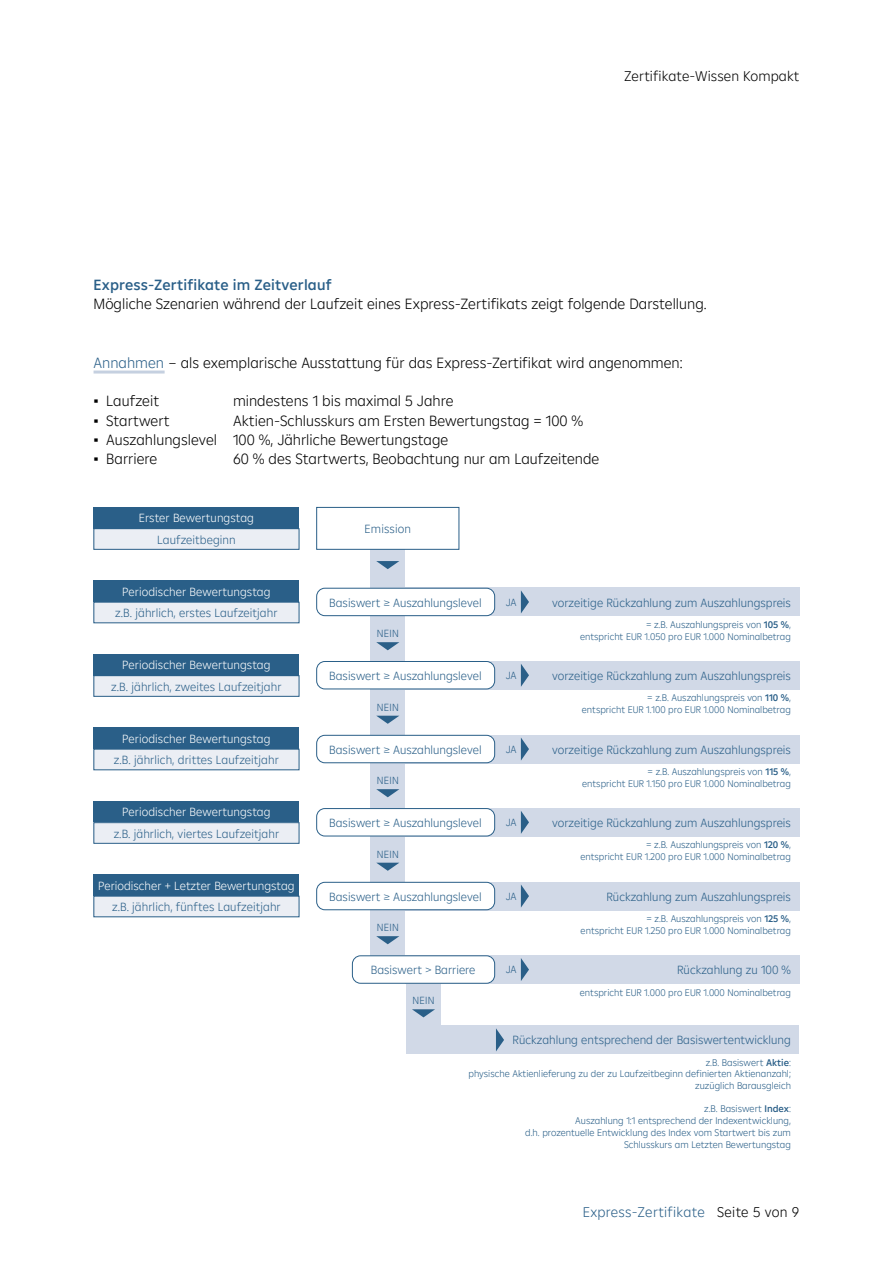
<style>
.page{position:relative;width:893px;height:1263px;background:#fff}
.page>*{position:absolute;margin:0;border:0;box-sizing:border-box;transform-origin:0 0}
.t1{font:300 15px "Amalia";color:#000}
.t2{font:500 15px "Amalia";letter-spacing:.01em;color:#2a5f88}
.t3{font:300 14.25px "Amalia";letter-spacing:.02em;color:#2a5f88}
.t4{font:300 14.25px "Amalia";letter-spacing:.01em;color:#000}
.t5{font:300 12px "Amalia";color:#2a5f88}
.t6{font:300 12px "Amalia";letter-spacing:.005em;color:#fff}
.t7{font:300 10.5px "Amalia";letter-spacing:.03em;color:#2a5f88}
.t8{font:300 9.75px/12px "Amalia";color:#2a5f88;text-align:right}
.s1{color:#2a5f88}
.s2{font-family:"Trebuchet MS";font-weight:400}
.s3{font-weight:500}
.s4{color:#000}
</style>
<div class="page">
<hr style="left:94px;top:371px;width:71px;height:3px;background:#c5d0e0">
<div style="left:406px;top:1026px;width:393px;height:28px;background:#d1d9e7"></div>
<div style="left:406px;top:968px;width:35px;height:58px;background:#d1d9e7"></div>
<div style="left:371px;top:549px;width:34px;height:433px;background:#d1d9e7"></div>
<div style="left:371px;top:588px;width:428px;height:28px;background:#d1d9e7"></div>
<div style="left:316px;top:507px;width:143px;height:43px;border:1px solid #2a5f88"></div>
<svg style="left:521px;top:590px;width:8px;height:23px"></svg>
<div style="left:94px;top:874px;width:205px;height:22px;background:#2a5f88"></div>
<div style="left:94px;top:896px;width:205px;height:21px;background:#ebeef4"></div>
<svg style="left:376px;top:642px;width:23px;height:8px"></svg>
<svg style="left:376px;top:561px;width:23px;height:8px"></svg>
<svg style="left:412px;top:1009px;width:23px;height:8px"></svg>
<div style="left:405px;top:955px;width:394px;height:28px;background:#d1d9e7"></div>
<svg style="left:521px;top:958px;width:8px;height:23px"></svg>
<svg style="left:496px;top:1028px;width:8px;height:23px"></svg>
<div style="left:94px;top:801px;width:205px;height:21px;background:#2a5f88"></div>
<div style="left:94px;top:823px;width:205px;height:20px;background:#ebeef4"></div>
<div style="left:94px;top:822px;width:205px;height:22px;border:1px solid #2a5f88"></div>
<div style="left:94px;top:728px;width:205px;height:21px;background:#2a5f88"></div>
<div style="left:94px;top:749px;width:205px;height:21px;background:#ebeef4"></div>
<div style="left:94px;top:654px;width:205px;height:21px;background:#2a5f88"></div>
<div style="left:94px;top:676px;width:205px;height:20px;background:#ebeef4"></div>
<div style="left:94px;top:675px;width:205px;height:22px;border:1px solid #2a5f88"></div>
<div style="left:94px;top:581px;width:205px;height:21px;background:#2a5f88"></div>
<div style="left:94px;top:602px;width:205px;height:21px;background:#ebeef4"></div>
<div style="left:94px;top:507px;width:205px;height:21px;background:#2a5f88"></div>
<div style="left:94px;top:529px;width:205px;height:20px;background:#ebeef4"></div>
<div style="left:94px;top:528px;width:205px;height:22px;border:1px solid #2a5f88"></div>
<svg style="left:377px;top:716px;width:22px;height:8px"></svg>
<svg style="left:376px;top:789px;width:23px;height:8px"></svg>
<svg style="left:377px;top:863px;width:22px;height:8px"></svg>
<div style="left:371px;top:661px;width:428px;height:28px;background:#d1d9e7"></div>
<svg style="left:521px;top:664px;width:8px;height:23px"></svg>
<div style="left:371px;top:735px;width:428px;height:28px;background:#d1d9e7"></div>
<svg style="left:521px;top:738px;width:8px;height:23px"></svg>
<div style="left:371px;top:808px;width:428px;height:28px;background:#d1d9e7"></div>
<svg style="left:521px;top:811px;width:8px;height:23px"></svg>
<div style="left:371px;top:882px;width:428px;height:28px;background:#d1d9e7"></div>
<svg style="left:521px;top:885px;width:8px;height:23px"></svg>
<div style="left:317px;top:588px;width:178px;height:28px;background:#fff;border-radius:8px"></div>
<div style="left:316px;top:588px;width:179px;height:28px;border:1px solid #2a5f88;border-radius:8px"></div>
<div style="left:317px;top:661px;width:178px;height:28px;background:#fff;border-radius:8px"></div>
<div style="left:316px;top:661px;width:179px;height:28px;border:1px solid #2a5f88;border-radius:8px"></div>
<div style="left:317px;top:735px;width:178px;height:28px;background:#fff;border-radius:8px"></div>
<div style="left:316px;top:735px;width:179px;height:28px;border:1px solid #2a5f88;border-radius:8px"></div>
<div style="left:317px;top:808px;width:178px;height:28px;background:#fff;border-radius:8px"></div>
<div style="left:316px;top:808px;width:179px;height:28px;border:1px solid #2a5f88;border-radius:8px"></div>
<div style="left:317px;top:882px;width:178px;height:28px;background:#fff;border-radius:8px"></div>
<div style="left:316px;top:882px;width:179px;height:28px;border:1px solid #2a5f88;border-radius:8px"></div>
<svg style="left:376px;top:936px;width:23px;height:8px"></svg>
<div style="left:352px;top:956px;width:143px;height:27px;background:#fff;border-radius:8px"></div>
<div style="left:352px;top:955px;width:143px;height:28px;border:1px solid #2a5f88;border-radius:8px"></div>
<h2 class="t4" style="left:624px;top:67px;width:177px">Zertifikate-Wissen Kompakt</h2>
<h1 class="t2" style="left:94px;top:275px;width:240px">Express-Zertifikate im Zeitverlauf</h1>
<h1 class="t1" style="left:94px;top:294px;width:615px">Mögliche Szenarien während der Laufzeit eines Express-Zertifikats zeigt folgende Darstellung.</h1>
<h1 class="t1" style="left:94px;top:353px;width:590px"><span class="s1">Annahmen</span> – als exemplarische Ausstattung für das Express-Zertifikat wird angenommen:</h1>
<h1 class="t1" style="left:94px;top:391px;width:67px"><span class="s2">▪</span> Laufzeit</h1>
<h1 class="t1" style="left:233px;top:391px;width:222px">mindestens 1 bis maximal 5 Jahre</h1>
<h1 class="t1" style="left:94px;top:411px;width:78px"><span class="s2">▪</span> Startwert</h1>
<h1 class="t1" style="left:233px;top:411px;width:352px">Aktien-Schlusskurs am Ersten Bewertungstag = 100 %</h1>
<h1 class="t1" style="left:94px;top:430px;width:356px"><span class="s2">▪</span> Auszahlungslevel 100 %, Jährliche Bewertungstage</h1>
<h1 class="t1" style="left:94px;top:449px;width:65px"><span class="s2">▪</span> Barriere</h1>
<h1 class="t1" style="left:233px;top:449px;width:368px">60 % des Startwerts, Beobachtung nur am Laufzeitende</h1>
<p class="t6" style="left:139px;top:510px;width:117px">Erster Bewertungstag</p>
<p class="t5" style="left:157px;top:532px;width:80px">Laufzeitbeginn</p>
<p class="t6" style="left:122px;top:584px;width:150px">Periodischer Bewertungstag</p>
<p class="t5" style="left:115px;top:605px;width:164px">z.B. jährlich, erstes Laufzeitjahr</p>
<p class="t6" style="left:122px;top:657px;width:150px">Periodischer Bewertungstag</p>
<p class="t5" style="left:111px;top:678px;width:172px">z.B. jährlich, zweites Laufzeitjahr</p>
<p class="t6" style="left:122px;top:731px;width:150px">Periodischer Bewertungstag</p>
<p class="t5" style="left:114px;top:752px;width:166px">z.B. jährlich, drittes Laufzeitjahr</p>
<p class="t6" style="left:122px;top:804px;width:150px">Periodischer Bewertungstag</p>
<p class="t5" style="left:114px;top:825px;width:167px">z.B. jährlich, viertes Laufzeitjahr</p>
<p class="t6" style="left:98px;top:878px;width:198px">Periodischer + Letzter Bewertungstag</p>
<p class="t5" style="left:112px;top:899px;width:170px">z.B. jährlich, fünftes Laufzeitjahr</p>
<p class="t5" style="left:365px;top:521px;width:48px">Emission</p>
<p class="t5" style="left:329px;top:594px;width:154px">Basiswert ≥ Auszahlungslevel</p>
<p class="t7" style="left:506px;top:595px;width:12px">JA</p>
<p class="t5" style="left:552px;top:594px;width:240px">vorzeitige Rückzahlung zum Auszahlungspreis</p>
<p class="t7" style="left:377px;top:627px;width:24px">NEIN</p>
<p class="t8" style="left:580px;top:618px;width:212px">= z.B. Auszahlungspreis von <span class="s3">105 %</span>,<br>entspricht EUR 1.050 pro EUR 1.000 Nominalbetrag</p>
<p class="t5" style="left:329px;top:668px;width:154px">Basiswert ≥ Auszahlungslevel</p>
<p class="t7" style="left:377px;top:700px;width:24px">NEIN</p>
<p class="t5" style="left:329px;top:742px;width:154px">Basiswert ≥ Auszahlungslevel</p>
<p class="t7" style="left:377px;top:774px;width:24px">NEIN</p>
<p class="t5" style="left:329px;top:815px;width:154px">Basiswert ≥ Auszahlungslevel</p>
<p class="t7" style="left:377px;top:847px;width:24px">NEIN</p>
<p class="t5" style="left:329px;top:889px;width:154px">Basiswert ≥ Auszahlungslevel</p>
<p class="t7" style="left:377px;top:921px;width:24px">NEIN</p>
<p class="t5" style="left:371px;top:962px;width:106px">Basiswert &gt; Barriere</p>
<p class="t7" style="left:412px;top:994px;width:24px">NEIN</p>
<p class="t7" style="left:506px;top:669px;width:12px">JA</p>
<p class="t5" style="left:552px;top:668px;width:240px">vorzeitige Rückzahlung zum Auszahlungspreis</p>
<p class="t8" style="left:582px;top:691px;width:211px">= z.B. Auszahlungspreis von <span class="s3">110 %</span>,<br>entspricht EUR 1.100 pro EUR 1.000 Nominalbetrag</p>
<p class="t7" style="left:506px;top:742px;width:12px">JA</p>
<p class="t5" style="left:552px;top:742px;width:240px">vorzeitige Rückzahlung zum Auszahlungspreis</p>
<p class="t8" style="left:582px;top:765px;width:210px">= z.B. Auszahlungspreis von <span class="s3">115 %</span>,<br>entspricht EUR 1.150 pro EUR 1.000 Nominalbetrag</p>
<p class="t7" style="left:506px;top:816px;width:12px">JA</p>
<p class="t5" style="left:552px;top:815px;width:240px">vorzeitige Rückzahlung zum Auszahlungspreis</p>
<p class="t8" style="left:580px;top:838px;width:212px">= z.B. Auszahlungspreis von <span class="s3">120 %</span>,<br>entspricht EUR 1.200 pro EUR 1.000 Nominalbetrag</p>
<p class="t7" style="left:506px;top:889px;width:12px">JA</p>
<p class="t5" style="left:606px;top:889px;width:186px">Rückzahlung zum Auszahlungspreis</p>
<p class="t8" style="left:581px;top:912px;width:212px">= z.B. Auszahlungspreis von <span class="s3">125 %</span>,<br>entspricht EUR 1.250 pro EUR 1.000 Nominalbetrag</p>
<p class="t7" style="left:506px;top:963px;width:12px">JA</p>
<p class="t5" style="left:677px;top:962px;width:115px">Rückzahlung zu 100 %</p>
<p class="t8" style="left:580px;top:986px;width:213px">entspricht EUR 1.000 pro EUR 1.000 Nominalbetrag</p>
<p class="t5" style="left:513px;top:1032px;width:280px">Rückzahlung entsprechend der Basiswertentwicklung</p>
<p class="t8" style="left:468px;top:1056px;width:324px">z.B. Basiswert <span class="s3">Aktie</span>:<br>physische Aktienlieferung zu der zu Laufzeitbeginn definierten Aktienanzahl; zuzüglich Barausgleich</p>
<p class="t8" style="left:525px;top:1103px;width:267px">z.B. Basiswert <span class="s3">Index</span>:<br>Auszahlung 1:1 entsprechend der Indexentwicklung,<br>d.h. prozentuelle Entwicklung des Index vom Startwert bis zum Schlusskurs am Letzten Bewertungstag</p>
<h2 class="t3" style="left:583px;top:1202px;width:218px">Express-Zertifikate <span class="s4">Seite 5 von 9</span></h2>
</div>
